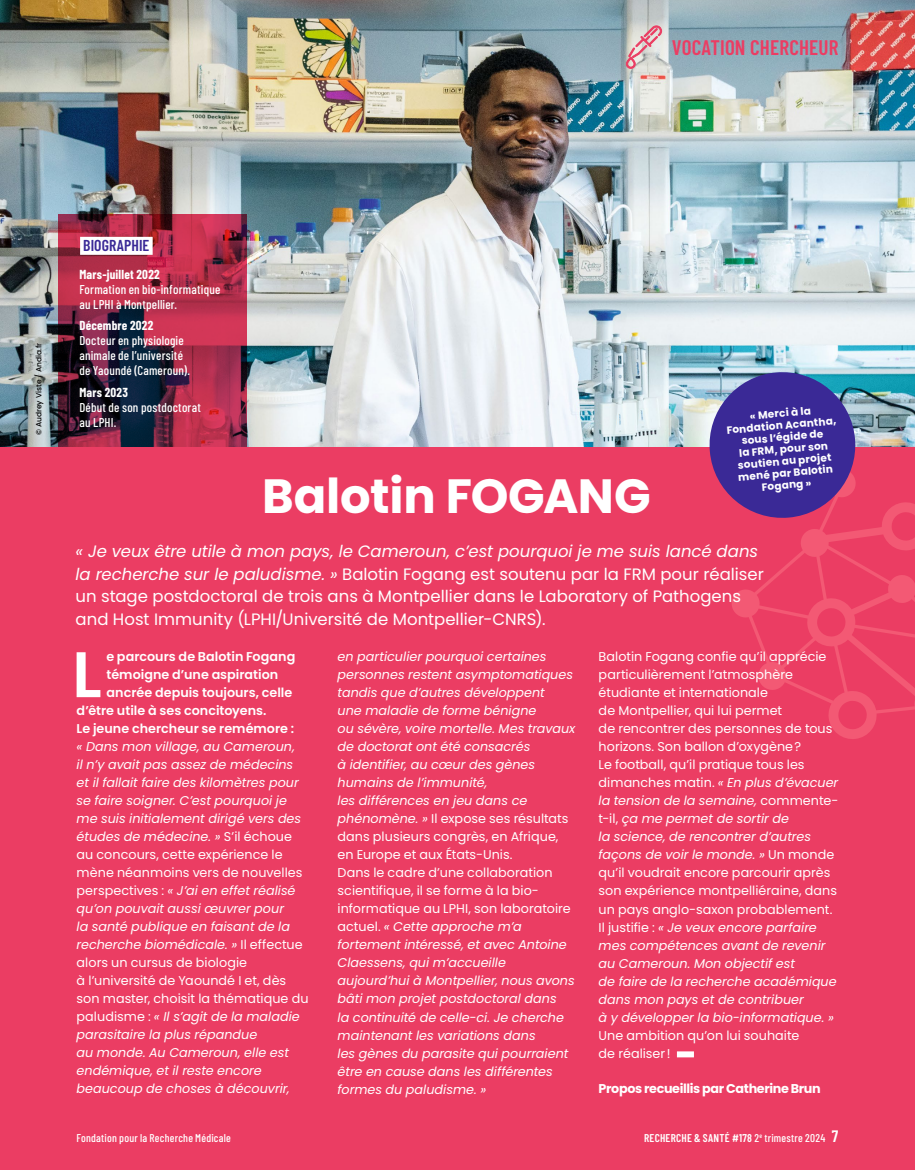
<style>
.page{position:relative;width:915px;height:1170px;background:#fff}
.page>*{position:absolute;margin:0;border:0;box-sizing:border-box;transform-origin:0 0}
.t1{font:600 64.35px "Poppins";color:#fff}
.t2{font:700 48px "Poppins";letter-spacing:-.005em;color:#fff}
.t3{font:600 21px "Barlow Condensed";letter-spacing:.005em;color:#eb3d63}
.t4{font:16.5px/22.5px "Poppins";color:#fff}
.t5{font:600 15.75px "Barlow Condensed";letter-spacing:.005em;color:#3a2996}
.t6{font:italic 12.75px/18px "Poppins";color:#fff}
.t7{font:12.75px/18px "Poppins";color:#fff}
.t8{font:500 12.75px/15px "Barlow Condensed";letter-spacing:.015em;color:#fff}
.t9{font:600 12.75px "Poppins";color:#fff}
.t10{font:700 12.75px "Barlow Condensed";letter-spacing:.015em;color:#fff}
.t11{font:700 12.75px "Poppins";letter-spacing:-.03em;color:#fff}
.t12{font:600 11.25px "Barlow Condensed";letter-spacing:.02em;color:#fff}
.t13{font:500 11.25px "Barlow Condensed";letter-spacing:.02em;color:#fff}
.t14{font:700 10.5px/12px "Poppins";color:#fff;text-align:center}
.t15{font:500 7.5px "Poppins";color:#000}
.s1{font-style:italic}
.s2{font-style:normal}
.s3{font-weight:500}
.s4{font-size:16.5px}
</style>
<div class="page">
<img style="left:0;top:0;width:914px;height:448px">
<svg style="left:58px;top:214px;width:188px;height:234px;background:#842842"></svg>
<div style="left:80px;top:237px;width:73px;height:18px;background:#fff"></div>
<div style="left:0;top:448px;width:914px;height:721px;background:#eb3d63"></div>
<svg style="left:625px;top:25px;width:36px;height:44px;background:#d9b9bb"></svg>
<div style="left:676px;top:1051px;width:17px;height:6px;background:#fff"></div>
<svg style="left:706px;top:369px;width:208px;height:370px"></svg>
<h3 class="t3" style="left:671px;top:32px;width:168px">VOCATION CHERCHEUR</h3>
<p class="t15" style="left:34px;top:435px;width:94px;rotate:-90deg">© Audrey Viste / Andia.fr</p>
<p class="t5" style="left:83px;top:234px;width:68px">BIOGRAPHIE</p>
<p class="t10" style="left:79px;top:265px;width:82px">Mars-juillet 2022</p>
<p class="t8" style="left:79px;top:281px;width:142px">Formation en bio-informatique au LPHI à Montpellier.</p>
<p class="t10" style="left:79px;top:317px;width:75px">Décembre 2022</p>
<p class="t8" style="left:79px;top:332px;width:112px">Docteur en physiologie animale de l’université de Yaoundé (Cameroun).</p>
<p class="t10" style="left:79px;top:383px;width:50px">Mars 2023</p>
<p class="t8" style="left:79px;top:399px;width:123px">Début de son postdoctorat au LPHI.</p>
<p class="t14" style="left:725px;top:412px;width:111px;rotate:-5deg">« Merci à la<br>Fondation Acantha, sous l’égide de<br>la FRM, pour son soutien au projet mené par Balotin<br>Fogang »</p>
<h2 class="t2" style="left:262px;top:469px;width:390px">Balotin FOGANG</h2>
<p class="t4" style="left:75px;top:540px;width:689px"><span class="s1">« Je veux être utile à mon pays, le Cameroun, c’est pourquoi je me suis lancé dans la recherche sur le paludisme. »</span> Balotin Fogang est soutenu par la FRM pour réaliser un stage postdoctoral de trois ans à Montpellier dans le Laboratory of Pathogens and Host Immunity (LPHI/Université de Montpellier-CNRS).</p>
<h1 class="t1" style="left:72px;top:637px;width:31px">L</h1>
<p class="t9" style="left:106px;top:649px;width:190px">e parcours de Balotin Fogang</p>
<p class="t9" style="left:106px;top:667px;width:173px">témoigne d’une aspiration</p>
<p class="t9" style="left:106px;top:685px;width:187px">ancrée depuis toujours, celle</p>
<p class="t9" style="left:77px;top:703px;width:191px">d’être utile à ses concitoyens.</p>
<p class="t9" style="left:77px;top:721px;width:219px">Le jeune chercheur se remémore :</p>
<p class="t6" style="left:77px;top:737px;width:233px">« Dans mon village, au Cameroun,<br>il n’y avait pas assez de médecins et il fallait faire des kilomètres pour se faire soigner. C’est pourquoi je me suis initialement dirigé vers des études de médecine. » <span class="s2">S’il échoue au concours, cette expérience le mène néanmoins vers de nouvelles perspectives :</span> « J’ai en effet réalisé qu’on pouvait aussi œuvrer pour<br>la santé publique en faisant de la recherche biomédicale. » <span class="s2">Il effectue alors un cursus de biologie<br>à l’université de Yaoundé I et, dès son master, choisit la thématique du paludisme :</span> « Il s’agit de la maladie parasitaire la plus répandue<br>au monde. Au Cameroun, elle est endémique, et il reste encore beaucoup de choses à découvrir,</p>
<p class="t6" style="left:337px;top:647px;width:239px">en particulier pourquoi certaines personnes restent asymptomatiques tandis que d’autres développent<br>une maladie de forme bénigne<br>ou sévère, voire mortelle. Mes travaux de doctorat ont été consacrés<br>à identifier, au cœur des gènes humains de l’immunité,<br>les différences en jeu dans ce phénomène. » <span class="s2">Il expose ses résultats dans plusieurs congrès, en Afrique, en Europe et aux États-Unis.<br>Dans le cadre d’une collaboration scientifique, il se forme à la bio&shy;informatique au LPHI, son laboratoire actuel.</span> « Cette approche m’a fortement intéressé, et avec Antoine<br>Claessens, qui m’accueille aujourd’hui à Montpellier, nous avons bâti mon projet postdoctoral dans<br>la continuité de celle-ci. Je cherche maintenant les variations dans<br>les gènes du parasite qui pourraient être en cause dans les différentes formes du paludisme. »</p>
<p class="t7" style="left:598px;top:648px;width:241px">Balotin Fogang confie qu’il apprécie particulièrement l’atmosphère étudiante et internationale<br>de Montpellier, qui lui permet<br>de rencontrer des personnes de tous horizons. Son ballon d’oxygène?<br>Le football, qu’il pratique tous les dimanches matin. <span class="s1">« En plus d’évacuer la tension de la semaine,</span> commente&shy;t-il, <span class="s1">ça me permet de sortir de<br>la science, de rencontrer d’autres façons de voir le monde. »</span> Un monde qu’il voudrait encore parcourir après son expérience montpelliéraine, dans un pays anglo-saxon probablement.<br>Il justifie : <span class="s1">« Je veux encore parfaire mes compétences avant de revenir au Cameroun. Mon objectif est<br>de faire de la recherche académique dans mon pays et de contribuer<br>à y développer la bio-informatique. »</span></p>
<p class="t7" style="left:598px;top:1026px;width:202px">Une ambition qu’on lui souhaite de réaliser!</p>
<p class="t11" style="left:598px;top:1081px;width:223px">Propos recueillis par Catherine Brun</p>
<p class="t13" style="left:77px;top:1129px;width:156px">Fondation pour la Recherche Médicale</p>
<p class="t12" style="left:644px;top:1129px;width:196px">RECHERCHE &amp; SANTÉ #178 <span class="s3">2</span><sup>e</sup> <span class="s3">trimestre 2024</span> <span class="s4">7</span></p>
</div>
